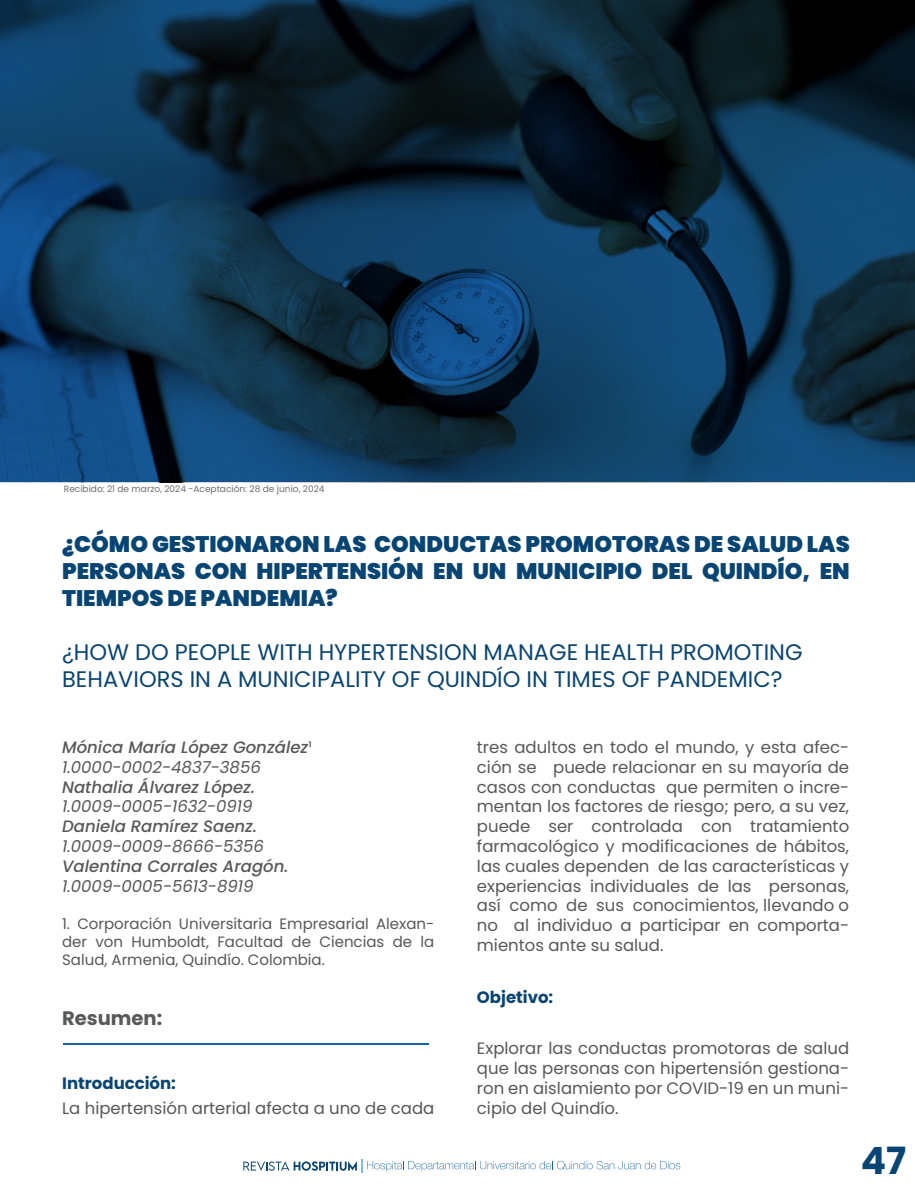
<style>
.page{position:relative;width:915px;height:1191px;background:#fff}
.page>*{position:absolute;margin:0;border:0;box-sizing:border-box;transform-origin:0 0}
.t1{font:700 37.5px "Poppins";color:#084573}
.t2{font:900 22.5px/27px "Poppins";color:#084573;text-align:justify}
.t3{font:22.5px/27px "Poppins";color:#084573}
.t4{font:700 19.5px "Poppins";color:#57585a}
.t5{font:16.5px/19.8px "Poppins";color:#57585a;text-align:justify}
.t6{font:italic 500 16.5px/19.8px "Poppins";color:#57585a}
.t7{font:italic 16.5px "Poppins";color:#57585a}
.t8{font:700 16.5px "Poppins";color:#084573}
.t9{font:15px/18px "Poppins";color:#57585a;text-align:justify}
.t10{font:9px "Poppins";color:#6c6d70}
.s1{font-weight:400;font-style:normal}
.s2{font-weight:400}
</style>
<div class="page">
<svg style="left:243px;top:1159px;width:437px;height:13px"></svg>
<hr style="left:63px;top:1043px;width:365px;height:2px;background:#1964a8">
<svg style="left:0;top:0;width:914px;height:482px"></svg>
<p class="t10" style="left:64px;top:484px;width:262px">Recibido: 21 de marzo, 2024 -Aceptación: 28 de junio, 2024</p>
<h2 class="t2" style="left:62px;top:531px;width:788px">¿CÓMO GESTIONARON LAS CONDUCTAS PROMOTORAS DE SALUD LAS PERSONAS CON HIPERTENSIÓN EN UN MUNICIPIO DEL QUINDÍO, EN TIEMPOS DE PANDEMIA?</h2>
<h2 class="t3" style="left:62px;top:639px;width:741px">¿HOW DO PEOPLE WITH HYPERTENSION MANAGE HEALTH PROMOTING<br>BEHAVIORS IN A MUNICIPALITY OF QUINDÍO IN TIMES OF PANDEMIC?</h2>
<p class="t6" style="left:62px;top:737px;width:251px">Mónica María López González<span class="s1">¹<br></span><span class="s2">1.0000-0002-4837-3856</span></p>
<p class="t6" style="left:62px;top:777px;width:194px">Nathalia Álvarez López.</p>
<p class="t7" style="left:62px;top:797px;width:192px">1.0009-0005-1632-0919</p>
<p class="t6" style="left:62px;top:816px;width:196px">Daniela Ramírez Saenz.</p>
<p class="t7" style="left:62px;top:836px;width:203px">1.0009-0009-8666-5356</p>
<p class="t6" style="left:62px;top:856px;width:228px">Valentina Corrales Aragón.</p>
<p class="t7" style="left:62px;top:876px;width:193px">1.0009-0005-5613-8919</p>
<p class="t9" style="left:62px;top:915px;width:373px">1. Corporación Universitaria Empresarial Alexan&shy;der von Humboldt, Facultad de Ciencias de la Salud, Armenia, Quindío. Colombia.</p>
<p class="t4" style="left:62px;top:1006px;width:102px">Resumen:</p>
<p class="t8" style="left:62px;top:1073px;width:115px">Introducción:</p>
<p class="t5" style="left:62px;top:1098px;width:373px">La hipertensión arterial afecta a uno de cada</p>
<p class="t5" style="left:477px;top:737px;width:373px">tres adultos en todo el mundo, y esta afec&shy;ción se puede relacionar en su mayoría de casos con conductas que permiten o incre&shy;mentan los factores de riesgo; pero, a su vez, puede ser controlada con tratamiento farmacológico y modificaciones de hábitos, las cuales dependen de las características y experiencias individuales de las personas, así como de sus conocimientos, llevando o no al individuo a participar en comporta&shy;mientos ante su salud.</p>
<p class="t8" style="left:477px;top:987px;width:78px">Objetivo:</p>
<p class="t5" style="left:477px;top:1038px;width:373px">Explorar las conductas promotoras de salud que las personas con hipertensión gestiona&shy;ron en aislamiento por COVID-19 en un muni&shy;cipio del Quindío.</p>
<h1 class="t1" style="left:860px;top:1139px;width:47px">47</h1>
</div>
